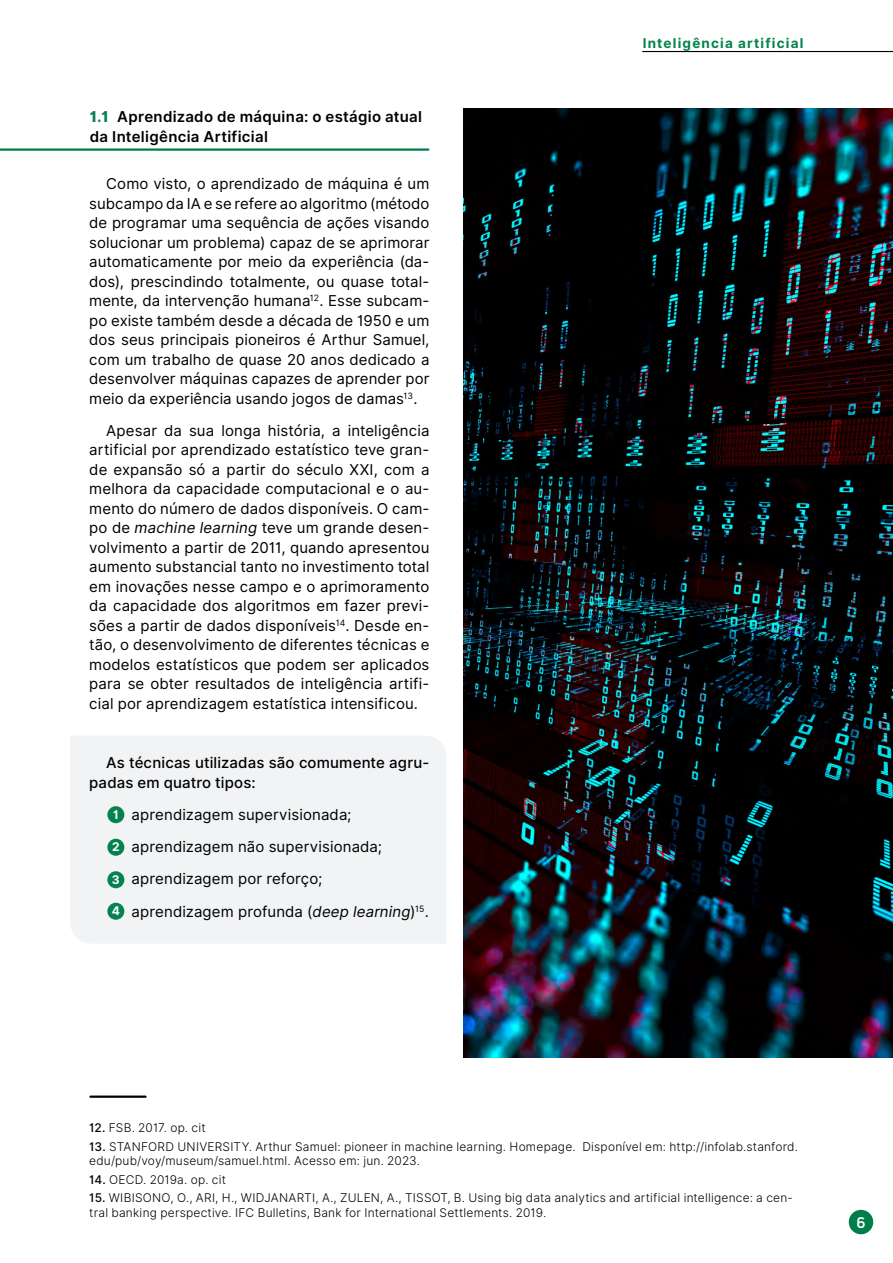
<style>
.page{position:relative;width:893px;height:1263px;background:#fff}
.page>*{position:absolute;margin:0;border:0;box-sizing:border-box;transform-origin:0 0}
.t1{font:15px/19.5px "Inter";letter-spacing:.005em;color:#000001;text-align:justify}
.t2{font:600 15px/19.8px "Inter";letter-spacing:.02em;color:#000001}
.t3{font:500 15px/19.5px "Inter";letter-spacing:.01em;color:#000001}
.t4{font:700 15px "Uni Neue";color:#fff}
.t5{font:700 13.5px "Inter";letter-spacing:.09em;color:#04834f}
.t6{font:12px/14.4px "Inter Light BETA";letter-spacing:.02em;color:#000001}
.t7{font:700 12px "Inter";color:#fff}
.s1{font-weight:800;color:#04834f}
.s2{font-weight:800;color:#318b5c}
.s3{font-style:italic}
.s4{font-family:"Inter";font-weight:500}
</style>
<div class="page">
<hr style="left:643px;top:51px;width:250px;height:1px;background:#000">
<div style="left:849px;top:1210px;width:24px;height:24px;background:#007e47;border-radius:50%"></div>
<div style="left:70px;top:736px;width:376px;height:207px;background:#f2f3f4"></div>
<hr style="left:90px;top:1095px;width:56px;height:3px;background:#000001">
<hr style="left:0;top:148px;width:428px;height:3px;background:#007e47">
<img style="left:463px;top:108px;width:430px;height:950px">
<div style="left:107px;top:806px;width:17px;height:17px;background:#04834f;border-radius:50%"></div>
<div style="left:107px;top:839px;width:17px;height:17px;background:#04834f;border-radius:50%"></div>
<div style="left:107px;top:871px;width:17px;height:17px;background:#04834f;border-radius:50%"></div>
<div style="left:107px;top:903px;width:17px;height:17px;background:#04834f;border-radius:50%"></div>
<p class="t2" style="left:90px;top:107px;width:334px"><span class="s1">1</span><span class="s2">.</span><span class="s1">1</span> Aprendizado de máquina: o estágio atual da Inteligência Artificial</p>
<p class="t1" style="left:89px;top:174px;width:342px;text-indent:17px">Como visto, o aprendizado de máquina é um subcampo da IA e se refere ao algoritmo (método de programar uma sequência de ações visando solucionar um problema) capaz de se aprimorar automaticamente por meio da experiência (da&shy;dos), prescindindo totalmente, ou quase total&shy;mente, da intervenção humana<sup>12</sup>. Esse subcam&shy;po existe também desde a década de 1950 e um dos seus principais pioneiros é Arthur Samuel, com um trabalho de quase 20 anos dedicado a desenvolver máquinas capazes de aprender por meio da experiência usando jogos de damas<sup>13</sup>.</p>
<p class="t1" style="left:89px;top:421px;width:342px;text-indent:17px">Apesar da sua longa história, a inteligência artificial por aprendizado estatístico teve gran&shy;de expansão só a partir do século XXI, com a melhora da capacidade computacional e o au&shy;mento do número de dados disponíveis. O cam&shy;po de <span class="s3">machine learning</span> teve um grande desen&shy;volvimento a partir de 2011, quando apresentou aumento substancial tanto no investimento total em inovações nesse campo e o aprimoramento da capacidade dos algoritmos em fazer previ&shy;sões a partir de dados disponíveis<sup>14</sup>. Desde en&shy;tão, o desenvolvimento de diferentes técnicas e modelos estatísticos que podem ser aplicados para se obter resultados de inteligência artifi&shy;cial por aprendizagem estatística intensificou.</p>
<p class="t3" style="left:89px;top:753px;width:342px;text-indent:17px">As técnicas utilizadas são comumente agru&shy;padas em quatro tipos:</p>
<p class="t1" style="left:132px;top:798px;width:299px;line-height:32.2px;text-align:left">aprendizagem supervisionada; aprendizagem não supervisionada; aprendizagem por reforço;<br>aprendizagem profunda (<span class="s3">deep learning</span>)<sup>15</sup>.</p>
<p class="t7" style="left:113px;top:806px;width:7px">1</p>
<p class="t7" style="left:112px;top:838px;width:9px">2</p>
<p class="t7" style="left:112px;top:871px;width:9px">3</p>
<p class="t7" style="left:112px;top:902px;width:10px">4</p>
<p class="t5" style="left:643px;top:33px;width:162px">Inteligência artificial</p>
<p class="t6" style="left:89px;top:1121px;width:118px"><span class="s4">12.</span> FSB. 2017. op. cit</p>
<p class="t6" style="left:89px;top:1139px;width:710px"><span class="s4">13.</span> STANFORD UNIVERSITY. Arthur Samuel: pioneer in machine learning. Homepage. Disponível em: http://infolab.stanford. edu/pub/voy/museum/samuel.html. Acesso em: jun. 2023.</p>
<p class="t6" style="left:89px;top:1172px;width:138px"><span class="s4">14.</span> OECD. 2019a. op. cit</p>
<p class="t6" style="left:89px;top:1191px;width:705px"><span class="s4">15.</span> WIBISONO, O., ARI, H., WIDJANARTI, A., ZULEN, A., TISSOT, B. Using big data analytics and artificial intelligence: a cen&shy;tral banking perspective. IFC Bulletins, Bank for International Settlements. 2019.</p>
<p class="t4" style="left:856px;top:1213px;width:10px">6</p>
</div>
